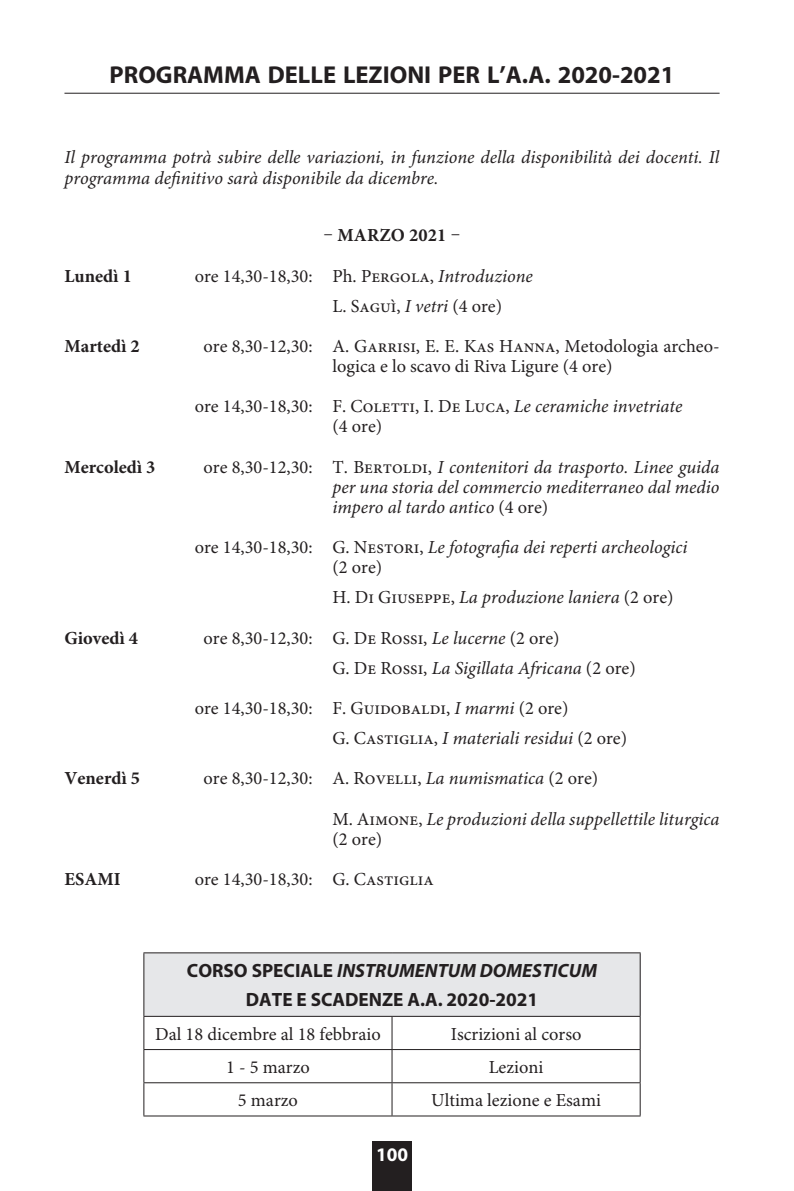
<style>
.page{position:relative;width:794px;height:1191px;background:#fff}
.page>*{position:absolute;margin:0;border:0;box-sizing:border-box;transform-origin:0 0}
.t1{font:700 24.5px "Myriad Pro";color:#231f20}
.t2{font:700 19.25px/29.2px "Myriad Pro";color:#231f20}
.t3{font:700 19.25px "Myriad Pro";color:#231f20}
.t4{font:700 19.25px "Myriad Pro";color:#fff}
.t5{font:18.38px/30.1px "Minion Pro";color:#231f20}
.t6{font:italic 18.38px/20.1px "Minion Pro";color:#231f20}
.t7{font:700 18.38px "Minion Pro";color:#231f20}
.s1{font-weight:400}
.s2{font-style:italic}
.s3{font-style:normal}
.s4{font-style:inherit}
</style>
<div class="page">
<div style="left:372px;top:1141px;width:40px;height:49px;background:#231f20"></div>
<hr style="left:64px;top:93px;width:655px;height:1px;background:#231f20">
<div style="left:144px;top:952px;width:496px;height:64px;background:#e6e7e9"></div>
<hr style="left:143px;top:952px;width:249px;height:1px;background:#231f20">
<hr style="left:392px;top:952px;width:248px;height:1px;background:#231f20">
<hr style="left:143px;top:1015px;width:249px;height:1px;background:#231f20">
<hr style="left:392px;top:1015px;width:248px;height:1px;background:#231f20">
<hr style="left:143px;top:1049px;width:249px;height:1px;background:#231f20">
<hr style="left:392px;top:1049px;width:248px;height:1px;background:#231f20">
<hr style="left:143px;top:1082px;width:249px;height:1px;background:#231f20">
<hr style="left:392px;top:1082px;width:248px;height:1px;background:#231f20">
<hr style="left:143px;top:1115px;width:249px;height:1px;background:#231f20">
<hr style="left:392px;top:1115px;width:248px;height:1px;background:#231f20">
<hr style="left:143px;top:953px;width:1px;height:62px;background:#231f20">
<hr style="left:143px;top:1016px;width:1px;height:33px;background:#231f20">
<hr style="left:143px;top:1050px;width:1px;height:32px;background:#231f20">
<hr style="left:143px;top:1083px;width:1px;height:32px;background:#231f20">
<hr style="left:639px;top:953px;width:1px;height:62px;background:#231f20">
<hr style="left:391px;top:1016px;width:1px;height:33px;background:#231f20">
<hr style="left:639px;top:1016px;width:1px;height:33px;background:#231f20">
<hr style="left:391px;top:1050px;width:1px;height:32px;background:#231f20">
<hr style="left:639px;top:1050px;width:1px;height:32px;background:#231f20">
<hr style="left:391px;top:1083px;width:1px;height:32px;background:#231f20">
<hr style="left:639px;top:1083px;width:1px;height:32px;background:#231f20">
<h1 class="t1" style="left:110px;top:61px;width:566px">PROGRAMMA DELLE LEZIONI PER L’A.A. 2020-2021</h1>
<p class="t6" style="left:64px;top:148px;width:656px">Il programma potrà subire delle variazioni, in funzione della disponibilità dei docenti. Il programma definitivo sarà disponibile da dicembre.</p>
<p class="t7" style="left:323px;top:224px;width:138px"><span class="s1">–</span> MARZO 2021 <span class="s1">–</span></p>
<p class="t7" style="left:64px;top:265px;width:69px">Lunedì 1</p>
<p class="t5" style="left:332px;top:261px;width:202px;text-indent:-138px">ore 14,30-18,30: Ph. Pergola, <span class="s2">Introduzione<br></span>L. Saguì, <span class="s2">I vetri</span> (4 ore)</p>
<p class="t7" style="left:64px;top:335px;width:77px">Martedì 2</p>
<p class="t5" style="left:332px;top:337px;width:388px;line-height:20.1px;text-indent:-129px">ore 8,30-12,30: A. Garrisi, E. E. Kas Hanna, Metodologia archeo&shy;logica e lo scavo di Riva Ligure (4 ore)</p>
<p class="t5" style="left:332px;top:397px;width:351px;line-height:20.1px;text-indent:-138px">ore 14,30-18,30: F. Coletti, I. De Luca, <span class="s2">Le ceramiche invetriate </span>(4 ore)</p>
<p class="t7" style="left:64px;top:456px;width:92px">Mercoledì 3</p>
<p class="t6" style="left:332px;top:457px;width:388px;text-align:justify;text-indent:-129px"><span class="s3">ore 8,30-12,30: T. Bertoldi,</span> I contenitori da trasporto. Linee guida per una storia del commercio mediterraneo dal medio impero al tardo antico <span class="s3">(4 ore)</span></p>
<p class="t6" style="left:332px;top:538px;width:356px;text-indent:-138px"><span class="s3">ore 14,30-18,30: G. Nestori,</span> Le fotografia dei reperti archeologici <span class="s3">(2 ore)</span></p>
<p class="t5" style="left:332px;top:583px;width:342px">H. Di Giuseppe, <span class="s2">La produzione laniera</span> (2 ore)</p>
<p class="t7" style="left:64px;top:626px;width:75px">Giovedì 4</p>
<p class="t5" style="left:332px;top:623px;width:305px;text-indent:-129px">ore 8,30-12,30: G. De Rossi, <span class="s2">Le lucerne</span> (2 ore)<br>G. De Rossi, <span class="s2">La Sigillata Africana</span> (2 ore)</p>
<p class="t5" style="left:332px;top:693px;width:296px;text-indent:-138px">ore 14,30-18,30: F. Guidobaldi, <span class="s2">I marmi</span> (2 ore)<br>G. Castiglia, <span class="s2">I materiali residui</span> (2 ore)</p>
<p class="t7" style="left:64px;top:767px;width:77px">Venerdì 5</p>
<p class="t6" style="left:332px;top:759px;width:388px;line-height:40.2px;text-indent:-129px"><span class="s3">ore 8,30-12,30: A. Rovelli,</span> La numismatica <span class="s3">(2 ore)<br>M. Aimone,</span> Le produzioni della suppellettile liturgica</p>
<p class="t5" style="left:332px;top:824px;width:51px">(2 ore)</p>
<p class="t7" style="left:64px;top:868px;width:58px">ESAMI</p>
<p class="t5" style="left:195px;top:864px;width:241px">ore 14,30-18,30: G. Castiglia</p>
<p class="t3" style="left:187px;top:960px;width:13px">CORSO</p>
<p class="t2" style="left:246px;top:956px;width:353px;text-indent:6px"><span class="s4">SPECI ALE</span> <span class="s2">INSTRUMENTUM DOMESTICUM<br></span>DATE E SCADENZE A.A. 2020-2021</p>
<p class="t5" style="left:155px;top:1019px;width:227px">Dal 18 dicembre al 18 febbraio</p>
<p class="t5" style="left:451px;top:1019px;width:132px">Iscrizioni al corso</p>
<p class="t5" style="left:226px;top:1052px;width:85px">1 - 5 marzo</p>
<p class="t5" style="left:489px;top:1052px;width:56px">Lezioni</p>
<p class="t5" style="left:238px;top:1085px;width:62px">5 marzo</p>
<p class="t5" style="left:431px;top:1085px;width:171px">Ultima lezione e Esami</p>
<p class="t4" style="left:376px;top:1143px;width:34px">100</p>
</div>
